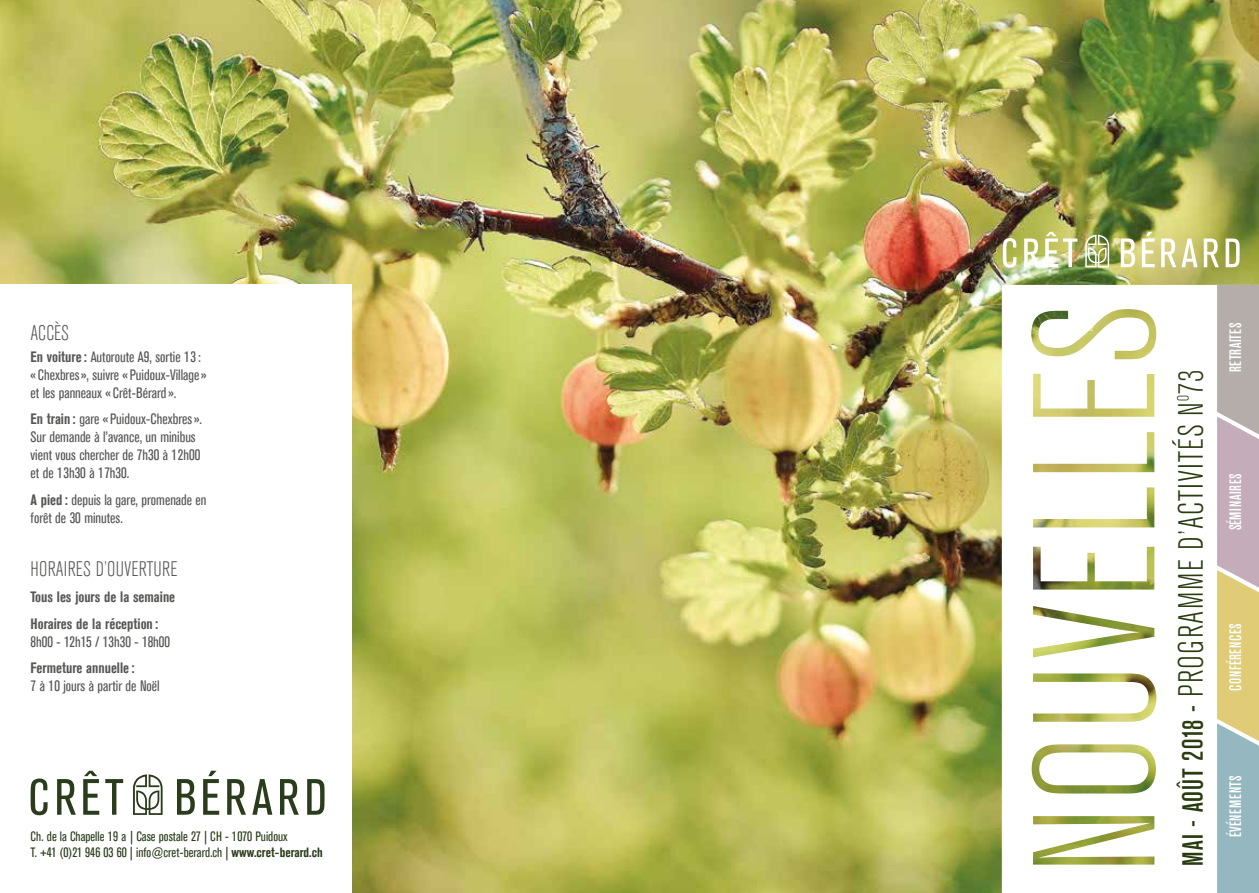
<style>
.page{position:relative;width:1259px;height:893px;background:#fff}
.page>*{position:absolute;margin:0;border:0;box-sizing:border-box;transform-origin:0 0}
.t1{font:300 34.8px "Akzidenz Grot Con BQ";letter-spacing:.03em;color:#293c0f}
.t2{font:300 21px "Akzidenz Grot Con BQ";letter-spacing:.01em;color:#575756}
.t3{font:500 16.5px "Akzidenz Grot Con BQ";letter-spacing:.04em;color:#fff}
.t4{font:500 16.5px "Akzidenz Grot Con BQ";letter-spacing:.01em;color:#fff}
.t5{font:15px/18px "Akzidenz Grot Con BQ";color:#575756}
.t6{font:700 15px/26.5px "Akzidenz Grot Con BQ";color:#575756}
.t7{font:13.5px/16.2px "Akzidenz Grot Con BQ";color:#2b3c1c}
.s1{font-weight:700}
.s2{font-weight:500;font-size:28.95px}
</style>
<div class="page">
<img style="left:0;top:0;width:1259px;height:893px">
<svg style="left:1002px;top:285px;width:215px;height:608px"></svg>
<svg style="left:1085px;top:235px;width:24px;height:32px"></svg>
<svg style="left:1003px;top:238px;width:13px;height:30px"></svg>
<svg style="left:1024px;top:238px;width:15px;height:29px"></svg>
<svg style="left:1045px;top:232px;width:32px;height:35px"></svg>
<svg style="left:1120px;top:238px;width:15px;height:29px"></svg>
<svg style="left:1141px;top:232px;width:13px;height:35px"></svg>
<svg style="left:1161px;top:238px;width:36px;height:29px"></svg>
<svg style="left:1203px;top:238px;width:15px;height:29px"></svg>
<svg style="left:1225px;top:238px;width:14px;height:29px"></svg>
<svg style="left:1217px;top:285px;width:42px;height:608px;background:#bdb9aa"></svg>
<div style="left:0;top:285px;width:351px;height:608px;background:#fff"></div>
<svg style="left:133px;top:774px;width:30px;height:41px"></svg>
<svg style="left:31px;top:778px;width:17px;height:37px"></svg>
<svg style="left:57px;top:779px;width:19px;height:36px"></svg>
<svg style="left:83px;top:771px;width:16px;height:44px"></svg>
<svg style="left:105px;top:779px;width:18px;height:36px"></svg>
<svg style="left:177px;top:779px;width:18px;height:36px"></svg>
<svg style="left:203px;top:771px;width:16px;height:44px"></svg>
<svg style="left:227px;top:779px;width:19px;height:36px"></svg>
<svg style="left:252px;top:779px;width:20px;height:36px"></svg>
<svg style="left:280px;top:779px;width:19px;height:36px"></svg>
<svg style="left:307px;top:779px;width:17px;height:36px"></svg>
<h2 class="t2" style="left:31px;top:321px;width:40px">ACCÈS</h2>
<p class="t5" style="left:31px;top:348px;width:177px"><span class="s1">En voiture:</span> Autoroute A9, sortie 13: « Chexbres», suivre « Puidoux-Village» et les panneaux « Crêt-Bérard».</p>
<p class="t5" style="left:31px;top:411px;width:173px"><span class="s1">En train :</span> gare « Puidoux-Chexbres».<br>Sur demande à l’avance, un minibus vient vous chercher de 7h30 à 12h00 et de 13h30 à 17h30.</p>
<p class="t5" style="left:31px;top:491px;width:177px"><span class="s1">A pied :</span> depuis la gare, promenade en forêt de 30 minutes.</p>
<h2 class="t2" style="left:31px;top:557px;width:148px">HORAIRES D’OUVERTURE</h2>
<p class="t6" style="left:31px;top:584px;width:146px">Tous les jours de la semaine<br>Horaires de la réception :</p>
<p class="t5" style="left:31px;top:633px;width:141px">8h00 - 12h15 / 13h30 - 18h00</p>
<p class="t6" style="left:31px;top:655px;width:105px">Fermeture annuelle:</p>
<p class="t5" style="left:31px;top:678px;width:131px">7 à 10 jours à partir de Noël</p>
<p class="t7" style="left:31px;top:829px;width:293px">Ch. de la Chapelle 19 a | Case postale 27 | CH - 1070 Puidoux<br>T. +41 (0)21 946 03 60 | info@cret-berard.ch | <span class="s1">www.cret-berard.ch</span></p>
<h1 class="t1" style="left:1172px;top:866px;width:498px;rotate:-90deg"><span class="s2">MAI - AOÛT 2018 -</span> PROGRAMME D’ACTIVITÉS N<sup>0</sup>73</h1>
<p class="t3" style="left:1226px;top:372px;width:51px;rotate:-90deg">RETRAITES</p>
<p class="t3" style="left:1226px;top:530px;width:59px;rotate:-90deg">SÉMINAIRES</p>
<p class="t3" style="left:1226px;top:691px;width:69px;rotate:-90deg">CONFÉRENCES</p>
<p class="t4" style="left:1226px;top:836px;width:62px;rotate:-90deg">ÉVÉNEMENTS</p>
</div>
